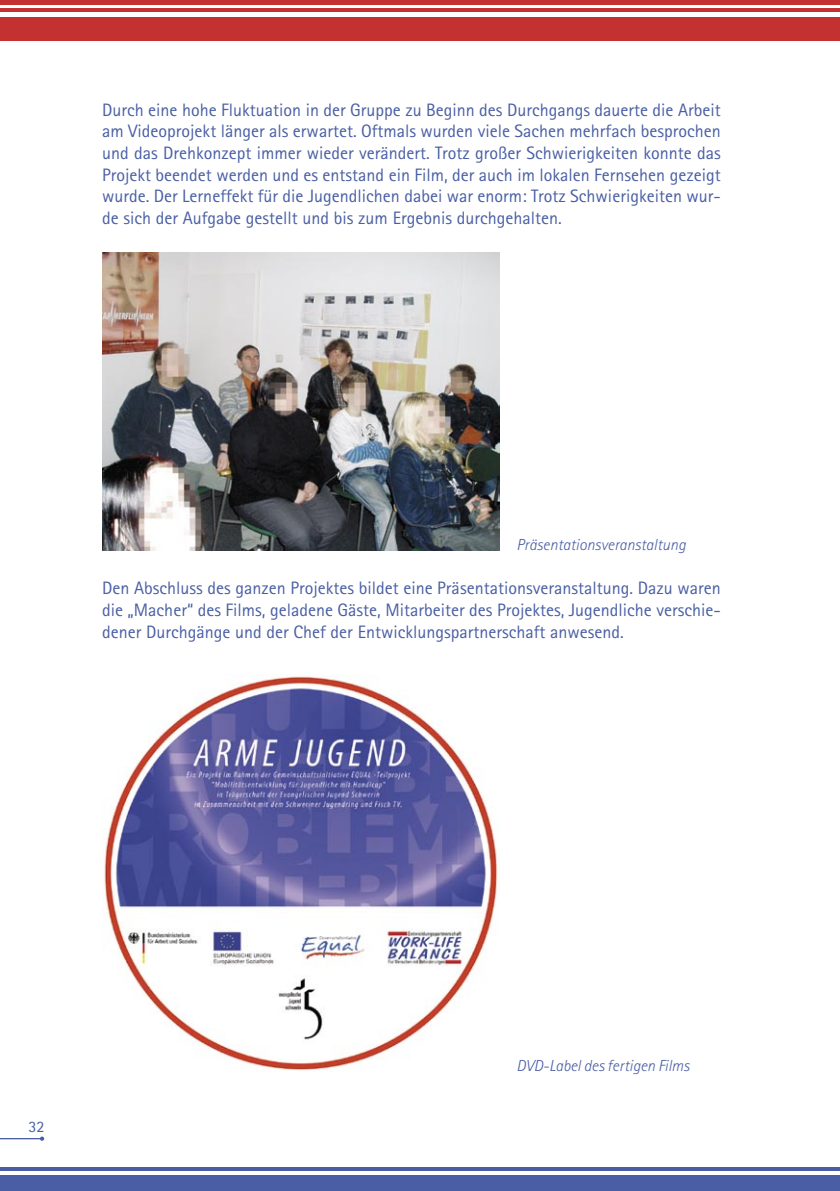
<style>
.page{position:relative;width:840px;height:1191px;background:#fff}
.page>*{position:absolute;margin:0;border:0;box-sizing:border-box;transform-origin:0 0}
.t1{font:18px/21.6px "Rotis Sans Serif";color:#495ea4;text-align:justify}
.t2{font:italic 300 16px "Rotis Sans Serif";color:#495ea4}
.t3{font:16px "Rotis Sans Serif";color:#495ea4}
</style>
<div class="page">
<div style="left:0;top:0;width:839px;height:5px;background:#c33130"></div>
<hr style="left:0;top:8px;width:839px;height:4px;background:#c33130">
<div style="left:0;top:17px;width:839px;height:24px;background:#c33130"></div>
<hr style="left:0;top:1138px;width:42px;height:1px;background:#495ea4">
<svg style="left:40px;top:1136px;width:4px;height:4px"></svg>
<hr style="left:0;top:1167px;width:839px;height:4px;background:#495ea4">
<div style="left:0;top:1175px;width:839px;height:16px;background:#495ea4"></div>
<svg style="left:839px;top:0;width:1px;height:41px"></svg>
<svg style="left:839px;top:1167px;width:1px;height:24px"></svg>
<img style="left:102px;top:252px;width:397px;height:298px">
<img style="left:104px;top:675px;width:394px;height:396px">
<p class="t1" style="left:102px;top:99px;width:619px">Durch eine hohe Fluktuation in der Gruppe zu Beginn des Durchgangs dauerte die Arbeit am Videoprojekt länger als erwartet. Oftmals wurden viele Sachen mehrfach besprochen und das Drehkonzept immer wieder verändert. Trotz großer Schwierigkeiten konnte das Projekt beendet werden und es entstand ein Film, der auch im lokalen Fernsehen gezeigt wurde. Der Lerneffekt für die Jugendlichen dabei war enorm: Trotz Schwierigkeiten wur&shy;de sich der Aufgabe gestellt und bis zum Ergebnis durchgehalten.</p>
<p class="t2" style="left:516px;top:535px;width:171px">Präsentationsveranstaltung</p>
<p class="t1" style="left:102px;top:577px;width:619px">Den Abschluss des ganzen Projektes bildet eine Präsentationsveranstaltung. Dazu waren die „Macher“ des Films, geladene Gäste, Mitarbeiter des Projektes, Jugendliche verschie&shy;dener Durchgänge und der Chef der Entwicklungspartnerschaft anwesend.</p>
<p class="t3" style="left:28px;top:1116px;width:17px">32</p>
<p class="t2" style="left:516px;top:1056px;width:174px">DVD-Label des fertigen Films</p>
</div>
